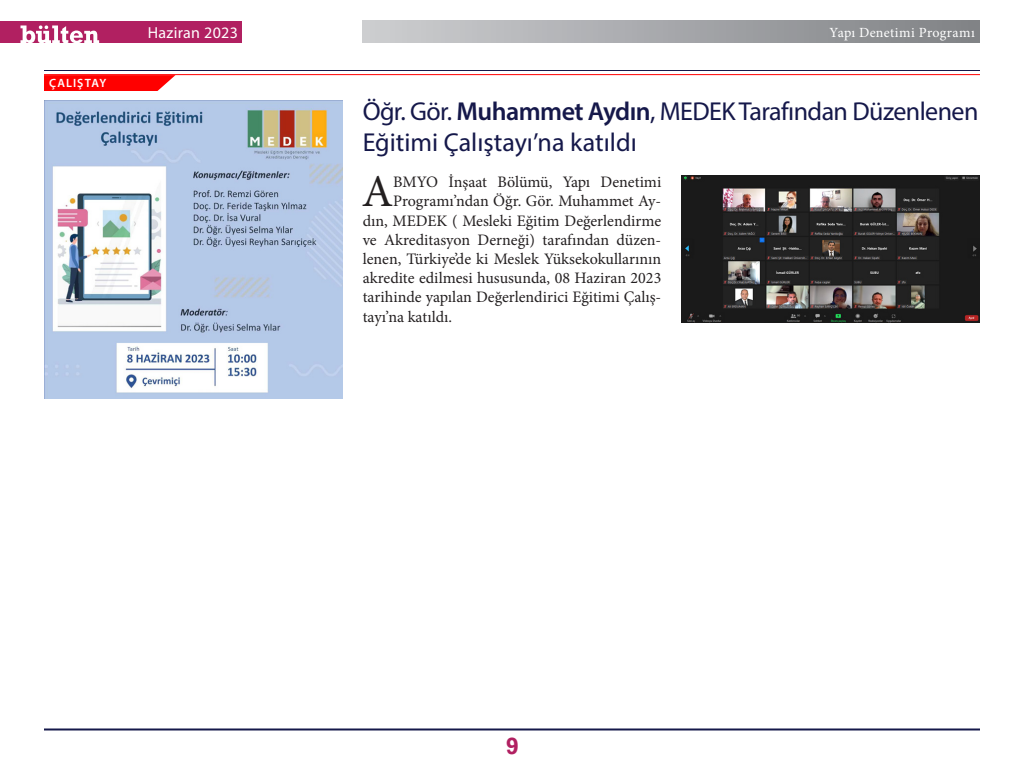
<style>
.page{position:relative;width:1024px;height:768px;background:#fff}
.page>*{position:absolute;margin:0;border:0;box-sizing:border-box;transform-origin:0 0}
.metin_İlk{font:45.5px "Minion Pro";color:#231f20}
.t1{font:26px/31.2px "Myriad Pro";letter-spacing:-.02em;color:#15184a}
.t2{font:700 24px "Rockwell";color:#b12061}
.metin_İlk-2{font:16px "Minion Pro";color:#231f20}
.t3{font:16px "Myriad Pro";letter-spacing:.02em;color:#fff}
.t4{font:14px "Minion Pro";letter-spacing:.025em;color:#fff}
.t5{font:600 12px "Myriad Pro";letter-spacing:.09em;color:#fff}
.s1{font-weight:600}
</style>
<div class="page">
<div style="left:0;top:21px;width:242px;height:22px;background:#b12061"></div>
<svg style="left:20px;top:25px;width:79px;height:18px"></svg>
<hr style="left:44px;top:728px;width:936px;height:2px;background:#15184a">
<svg style="left:44px;top:75px;width:132px;height:16px;background:#ff1313"></svg>
<hr style="left:44px;top:70px;width:936px;height:1px;background:#15184a">
<hr style="left:44px;top:74px;width:936px;height:1px;background:#f00">
<div style="left:363px;top:21px;width:617px;height:22px;background:linear-gradient(to right,#cdced1,#808285)"></div>
<img style="left:44px;top:100px;width:299px;height:299px">
<img style="left:681px;top:176px;width:299px;height:146px">
<p class="t5" style="left:49px;top:75px;width:59px">ÇALIŞTAY</p>
<p class="t3" style="left:148px;top:23px;width:92px">Haziran 2023</p>
<p class="t4" style="left:830px;top:23px;width:147px">Yapı Denetimi Programı</p>
<p class="t1" style="left:363px;top:95px;width:617px">Öğr. Gör. <span class="s1">Muhammet Aydın</span>, MEDEK Tarafından Düzenlenen<br>Eğitimi Çalıştayı’na katıldı</p>
<p class="metin_İlk" style="left:362px;top:161px;width:33px">A</p>
<p class="metin_İlk-2" style="left:393px;top:171px;width:270px">BMYO İnşaat Bölümü, Yapı Denetimi</p>
<p class="metin_İlk-2" style="left:393px;top:191px;width:270px">Programı’ndan Öğr. Gör. Muhammet Ay-</p>
<p class="metin_İlk-2" style="left:363px;top:210px;width:300px">dın, MEDEK ( Mesleki Eğitim Değerlendirme</p>
<p class="metin_İlk-2" style="left:363px;top:229px;width:300px">ve Akreditasyon Derneği) tarafından düzen-</p>
<p class="metin_İlk-2" style="left:363px;top:248px;width:300px">lenen, Türkiye’de ki Meslek Yüksekokullarının</p>
<p class="metin_İlk-2" style="left:363px;top:267px;width:300px">akredite edilmesi hususunda, 08 Haziran 2023</p>
<p class="metin_İlk-2" style="left:363px;top:287px;width:300px">tarihinde yapılan Değerlendirici Eğitimi Çalış-</p>
<p class="metin_İlk-2" style="left:363px;top:306px;width:91px">tayı’na katıldı.</p>
<h3 class="t2" style="left:506px;top:731px;width:15px">9</h3>
</div>
